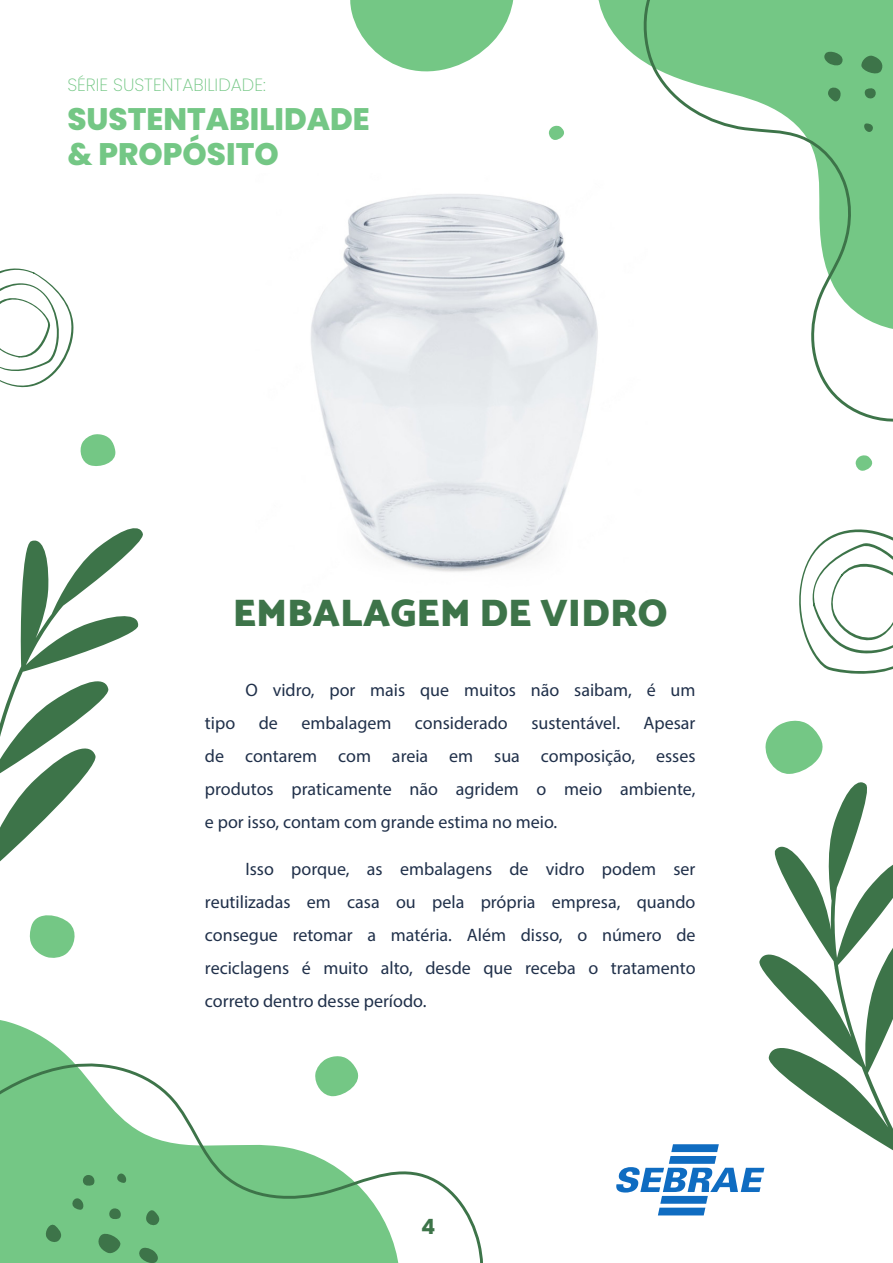
<style>
.page{position:relative;width:893px;height:1263px;background:#fff}
.page>*{position:absolute;margin:0;border:0;box-sizing:border-box;transform-origin:0 0}
.t1{font:900 39px "Catamaran";color:#3d7449}
.t2{font:800 31.05px/35.4px "Poppins";color:#74c785}
.t3{font:700 21px "Poppins";color:#3d7449}
.Texto{font:18px/33px "Myriad Pro";color:#20304a;text-align:justify}
.t4{font:200 17.7px "Poppins";color:#74c785}
</style>
<div class="page">
<svg style="left:0;top:1020px;width:69px;height:38px;fill:#74c785"></svg>
<svg style="left:598px;top:0;width:38px;height:56px;fill:#74c785"></svg>
<svg style="left:0;top:1058px;width:483px;height:205px"></svg>
<svg style="left:636px;top:0;width:257px;height:422px"></svg>
<svg style="left:0;top:528px;width:143px;height:334px"></svg>
<svg style="left:759px;top:782px;width:134px;height:388px"></svg>
<svg style="left:113px;top:1171px;width:14px;height:12px"></svg>
<svg style="left:80px;top:1174px;width:16px;height:14px"></svg>
<svg style="left:144px;top:1207px;width:17px;height:19px"></svg>
<svg style="left:137px;top:1245px;width:23px;height:18px"></svg>
<svg style="left:44px;top:1221px;width:19px;height:22px"></svg>
<svg style="left:96px;top:1230px;width:25px;height:25px"></svg>
<svg style="left:67px;top:1196px;width:18px;height:14px"></svg>
<svg style="left:107px;top:1208px;width:16px;height:14px"></svg>
<svg style="left:863px;top:123px;width:13px;height:10px"></svg>
<svg style="left:892px;top:113px;width:1px;height:15px"></svg>
<svg style="left:826px;top:87px;width:16px;height:17px"></svg>
<svg style="left:822px;top:49px;width:21px;height:19px"></svg>
<svg style="left:861px;top:55px;width:24px;height:22px"></svg>
<svg style="left:863px;top:85px;width:15px;height:15px"></svg>
<svg style="left:799px;top:529px;width:94px;height:145px"></svg>
<svg style="left:0;top:268px;width:74px;height:120px"></svg>
<svg style="left:350px;top:0;width:164px;height:72px"></svg>
<svg style="left:29px;top:915px;width:46px;height:43px"></svg>
<svg style="left:80px;top:434px;width:36px;height:32px"></svg>
<svg style="left:314px;top:1056px;width:50px;height:40px"></svg>
<svg style="left:765px;top:720px;width:58px;height:54px"></svg>
<svg style="left:548px;top:126px;width:16px;height:14px"></svg>
<svg style="left:855px;top:455px;width:18px;height:16px"></svg>
<svg style="left:616px;top:1144px;width:148px;height:71px"></svg>
<img style="left:311px;top:173px;width:336px;height:399px">
<p class="t4" style="left:67px;top:75px;width:200px">SÉRIE SUSTENTABILIDADE:</p>
<h2 class="t2" style="left:67px;top:102px;width:304px">SUSTENTABILIDADE &amp; PROPÓSITO</h2>
<h3 class="t1" style="left:233px;top:589px;width:436px">EMBALAGEM DE VIDRO</h3>
<p class="Texto" style="left:245px;top:673px;width:452px">O vidro, por mais que muitos não saibam, é um</p>
<p class="Texto" style="left:205px;top:706px;width:32px">tipo</p>
<p class="Texto" style="left:259px;top:706px;width:21px">de</p>
<p class="Texto" style="left:301px;top:706px;width:91px">embalagem</p>
<p class="Texto" style="left:415px;top:706px;width:94px">considerado</p>
<p class="Texto" style="left:531px;top:706px;width:90px">sustentável.</p>
<p class="Texto" style="left:205px;top:706px;width:492px;text-indent:439px">Apesar de contarem com areia em sua composição, esses produtos praticamente não agridem o meio ambiente, e por isso, contam com grande estima no meio.</p>
<p class="Texto" style="left:205px;top:852px;width:492px;text-indent:40px">Isso porque, as embalagens de vidro podem ser reutilizadas em casa ou pela própria empresa, quando consegue retomar a matéria. Além disso, o número de reciclagens é muito alto, desde que receba o tratamento correto dentro desse período.</p>
<p class="t3" style="left:421px;top:1214px;width:16px">4</p>
</div>
